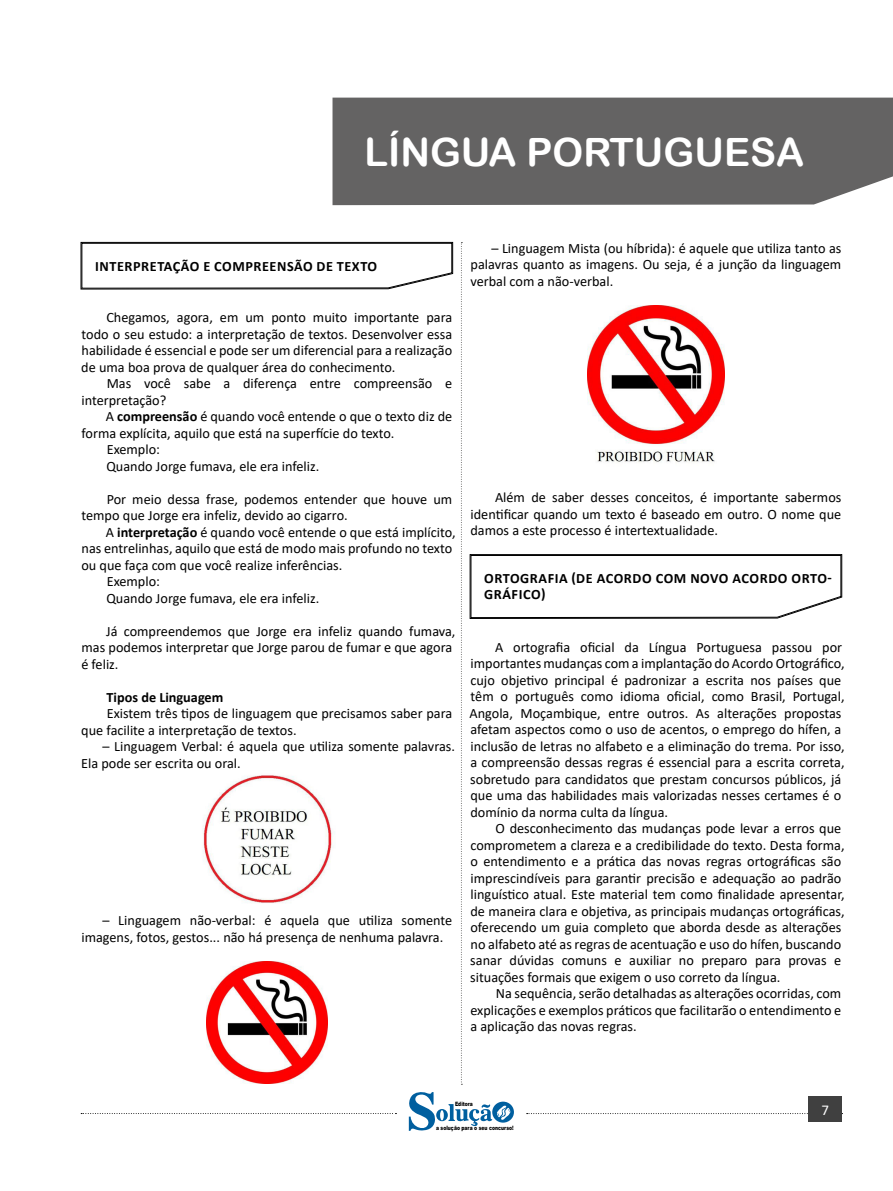
<style>
.page{position:relative;width:893px;height:1191px;background:#fff}
.page>*{position:absolute;margin:0;border:0;box-sizing:border-box;transform-origin:0 0}
.TÍTULO_DE_MATÉRIA{font:39px "Arial Rounded MT Bold";color:#fff}
.t1{font:15px "Calibri";color:#fff}
.TEXTO_BASE{font:14.25px/16.5px "Calibri";color:#000}
.List_Paragraph{font:14.25px/16.5px "Calibri";color:#000}
.CAIXINHAS{font:700 14.25px/16.5px "Calibri";letter-spacing:.04em;color:#000}
.CAIXINHAS-2{font:700 14.25px "Calibri";color:#000}
.t2{font:900 6px "Arial";color:#000;scale:.76 1}
.s1{font-weight:700}
</style>
<div class="page">
<svg style="left:461px;top:242px;width:1px;height:843px"></svg>
<svg style="left:409px;top:1092px;width:105px;height:39px"></svg>
<div style="left:332px;top:98px;width:561px;height:107px;background:#646363"></div>
<svg style="left:527px;top:1113px;width:316px;height:1px"></svg>
<svg style="left:81px;top:1113px;width:315px;height:1px"></svg>
<div style="left:809px;top:1096px;width:33px;height:26px;background:#404040"></div>
<svg style="left:81px;top:242px;width:372px;height:47px"></svg>
<img style="left:203px;top:775px;width:132px;height:128px">
<img style="left:206px;top:962px;width:122px;height:121px">
<img style="left:587px;top:305px;width:138px;height:158px">
<svg style="left:470px;top:554px;width:372px;height:65px"></svg>
<p class="TÍTULO_DE_MATÉRIA" style="left:365px;top:129px;width:441px">LÍNGUA PORTUGUESA</p>
<p class="CAIXINHAS" style="left:95px;top:257px;width:284px">INTERPRETAÇÃO E COMPREENSÃO DE TEXTO</p>
<p class="TEXTO_BASE" style="left:81px;top:309px;width:372px;text-align:justify;text-indent:25px">Chegamos, agora, em um ponto muito importante para todo o seu estudo: a interpretação de textos. Desenvolver essa habilidade é essencial e pode ser um diferencial para a realização de uma boa prova de qualquer área do conhecimento.</p>
<p class="TEXTO_BASE" style="left:81px;top:375px;width:372px;text-indent:25px">Mas você sabe a diferença entre compreensão e interpretação?</p>
<p class="TEXTO_BASE" style="left:82px;top:408px;width:372px;text-indent:24px">A <span class="s1">compreensão</span> é quando você entende o que o texto diz de forma explícita, aquilo que está na superfície do texto.</p>
<p class="TEXTO_BASE" style="left:107px;top:441px;width:55px">Exemplo:</p>
<p class="TEXTO_BASE" style="left:106px;top:457px;width:214px">Quando Jorge fumava, ele era infeliz.</p>
<p class="TEXTO_BASE" style="left:82px;top:490px;width:372px;text-indent:25px">Por meio dessa frase, podemos entender que houve um tempo que Jorge era infeliz, devido ao cigarro.</p>
<p class="TEXTO_BASE" style="left:81px;top:523px;width:376px;text-indent:25px">A <span class="s1">interpretação</span> é quando você entende o que está implícito, nas entrelinhas, aquilo que está de modo mais profundo no texto ou que faça com que você realize inferências.</p>
<p class="TEXTO_BASE" style="left:107px;top:573px;width:55px">Exemplo:</p>
<p class="TEXTO_BASE" style="left:106px;top:589px;width:214px">Quando Jorge fumava, ele era infeliz.</p>
<p class="TEXTO_BASE" style="left:81px;top:622px;width:376px;text-indent:25px">Já compreendemos que Jorge era infeliz quando fumava, mas podemos interpretar que Jorge parou de fumar e que agora é feliz.</p>
<p class="CAIXINHAS-2" style="left:107px;top:687px;width:118px">Tipos de Linguagem</p>
<p class="List_Paragraph" style="left:81px;top:705px;width:372px;text-indent:25px">Existem três tipos de linguagem que precisamos saber para que facilite a interpretação de textos.</p>
<p class="TEXTO_BASE" style="left:81px;top:738px;width:375px;text-indent:21px">– Linguagem Verbal: é aquela que utiliza somente palavras.<br>Ela pode ser escrita ou oral.</p>
<p class="TEXTO_BASE" style="left:81px;top:912px;width:372px;text-indent:21px">– Linguagem não-verbal: é aquela que utiliza somente imagens, fotos, gestos... não há presença de nenhuma palavra.</p>
<p class="TEXTO_BASE" style="left:470px;top:239px;width:373px;text-align:justify;text-indent:21px">– Linguagem Mista (ou híbrida): é aquele que utiliza tanto as palavras quanto as imagens. Ou seja, é a junção da linguagem verbal com a não-verbal.</p>
<p class="TEXTO_BASE" style="left:470px;top:488px;width:373px;text-align:justify;text-indent:25px">Além de saber desses conceitos, é importante sabermos identificar quando um texto é baseado em outro. O nome que damos a este processo é intertextualidade.</p>
<p class="CAIXINHAS" style="left:484px;top:570px;width:349px">ORTOGRAFIA (DE ACORDO COM NOVO ACORDO ORTO-<br>GRÁFICO)</p>
<p class="TEXTO_BASE" style="left:469px;top:638px;width:377px;text-indent:26px">A ortografia oficial da Língua Portuguesa passou por importantes mudanças com a implantação do Acordo Ortográfico, cujo objetivo principal é padronizar a escrita nos países que têm o português como idioma oficial, como Brasil, Portugal, Angola, Moçambique, entre outros. As alterações propostas afetam aspectos como o uso de acentos, o emprego do hífen, a inclusão de letras no alfabeto e a eliminação do trema. Por isso, a compreensão dessas regras é essencial para a escrita correta, sobretudo para candidatos que prestam concursos públicos, já que uma das habilidades mais valorizadas nesses certames é o domínio da norma culta da língua.</p>
<p class="TEXTO_BASE" style="left:470px;top:820px;width:376px;text-indent:25px">O desconhecimento das mudanças pode levar a erros que comprometem a clareza e a credibilidade do texto. Desta forma, o entendimento e a prática das novas regras ortográficas são imprescindíveis para garantir precisão e adequação ao padrão linguístico atual. Este material tem como finalidade apresentar, de maneira clara e objetiva, as principais mudanças ortográficas, oferecendo um guia completo que aborda desde as alterações no alfabeto até as regras de acentuação e uso do hífen, buscando sanar dúvidas comuns e auxiliar no preparo para provas e situações formais que exigem o uso correto da língua.</p>
<p class="TEXTO_BASE" style="left:470px;top:985px;width:372px;text-align:justify;text-indent:25px">Na sequência, serão detalhadas as alterações ocorridas, com explicações e exemplos práticos que facilitarão o entendimento e a aplicação das novas regras.</p>
<p class="t2" style="left:455px;top:1099px;width:25px">Editora</p>
<p class="t2" style="left:436px;top:1123px;width:103px">a solução para o seu concurso!</p>
<p class="t1" style="left:821px;top:1099px;width:9px">7</p>
</div>
